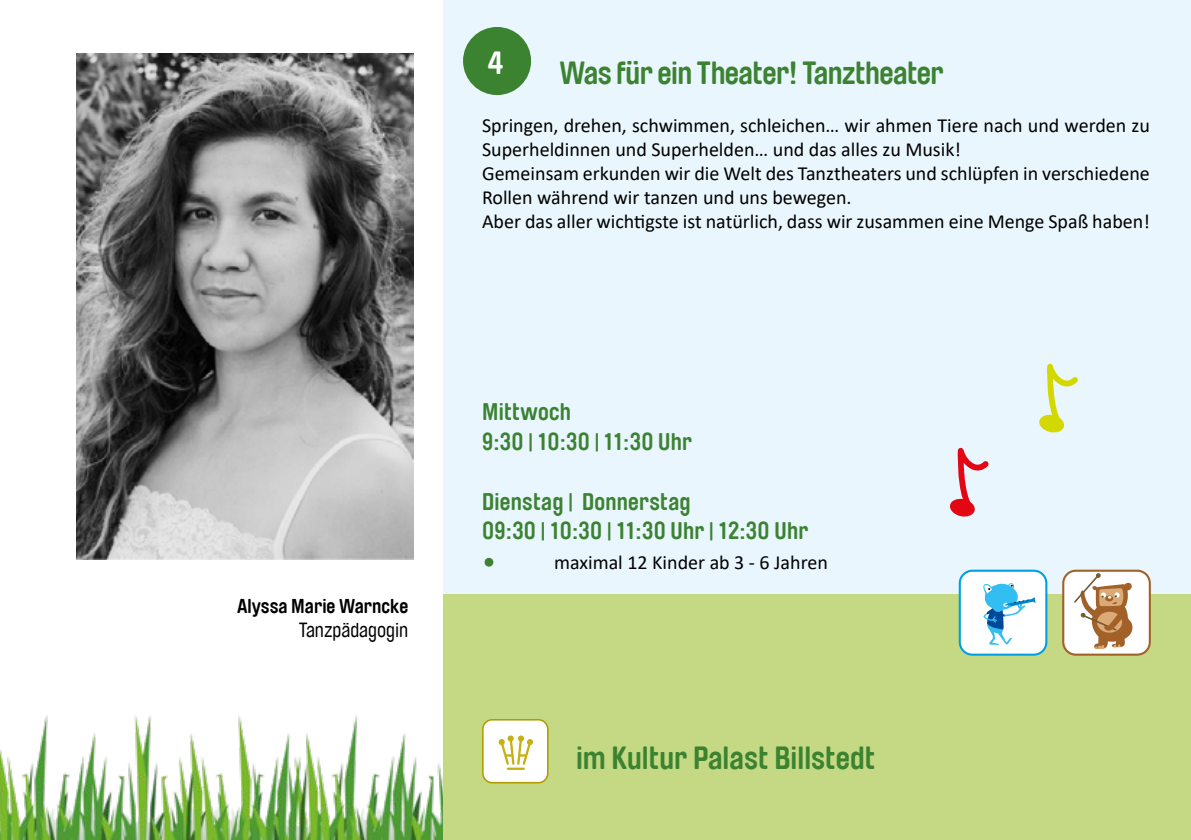
<style>
.page{position:relative;width:1191px;height:840px;background:#fff}
.page>*{position:absolute;margin:0;border:0;box-sizing:border-box;transform-origin:0 0}
.t1{font:700 32px "Brauer Neue";letter-spacing:-.02em;color:#3b8231}
.t2{font:700 32px "Brauer Neue";color:#3b8231}
.t3{font:700 32px "Brauer Neue";color:#fff}
.t4{font:700 24px/29.6px "Brauer Neue";letter-spacing:.01em;color:#3b8231}
.t5{font:20px/24px "Calibri";color:#000}
.t6{font:700 20px "Brauer Neue";color:#000}
.t7{font:20px "Brauer Neue";color:#000}
.s1{font-size:28px;color:#3b8231}
</style>
<div class="page">
<div style="left:420px;top:0;width:771px;height:641px;background:#eaf6fe"></div>
<div style="left:420px;top:593px;width:771px;height:246px;background:#c5d984"></div>
<div style="left:0;top:0;width:442px;height:839px;background:#fff"></div>
<div style="left:463px;top:27px;width:68px;height:68px;background:#3b8231;border-radius:50%"></div>
<img style="left:77px;top:53px;width:336px;height:506px">
<div style="left:959px;top:570px;width:87px;height:84px;background:#fff;border-radius:13px"></div>
<div style="left:958px;top:569px;width:89px;height:86px;border:2px solid #009fe3;border-radius:13px"></div>
<div style="left:1063px;top:570px;width:86px;height:84px;background:#fff;border-radius:13px"></div>
<div style="left:1062px;top:569px;width:88px;height:86px;border:2px solid #a16128;border-radius:13px"></div>
<svg style="left:983px;top:583px;width:52px;height:61px"></svg>
<svg style="left:1074px;top:573px;width:58px;height:75px"></svg>
<img style="left:0;top:715px;width:442px;height:124px">
<svg style="left:1039px;top:363px;width:39px;height:70px"></svg>
<svg style="left:950px;top:447px;width:38px;height:70px"></svg>
<div style="left:483px;top:719px;width:65px;height:63px;background:#fff;border-radius:9px"></div>
<div style="left:482px;top:718px;width:66px;height:65px;border:2px solid #b19c00;border-radius:9px"></div>
<svg style="left:498px;top:735px;width:35px;height:34px"></svg>
<p class="t6" style="left:237px;top:594px;width:173px">Alyssa Marie Warncke</p>
<p class="t7" style="left:299px;top:618px;width:111px">Tanzpädagogin</p>
<h1 class="t3" style="left:488px;top:44px;width:17px">4</h1>
<h1 class="t1" style="left:559px;top:55px;width:386px">Was für ein Theater! Tanztheater</h1>
<p class="t5" style="left:482px;top:113px;width:669px">Springen, drehen, schwimmen, schleichen… wir ahmen Tiere nach und werden zu Superheldinnen und Superhelden… und das alles zu Musik!<br>Gemeinsam erkunden wir die Welt des Tanztheaters und schlüpfen in verschiedene Rollen während wir tanzen und uns bewegen.<br>Aber das aller wichtigste ist natürlich, dass wir zusammen eine Menge Spaß haben!</p>
<p class="t4" style="left:482px;top:397px;width:211px">Mittwoch<br>9:30 | 10:30 | 11:30 Uhr</p>
<p class="t4" style="left:482px;top:486px;width:328px">Dienstag | Donnerstag<br>09:30 | 10:30 | 11:30 Uhr | 12:30 Uhr</p>
<p class="t5" style="left:482px;top:549px;width:347px"><span class="s1">•</span> maximal 12 Kinder ab 3 - 6 Jahren</p>
<h1 class="t2" style="left:576px;top:739px;width:301px">im Kultur Palast Billstedt</h1>
</div>
